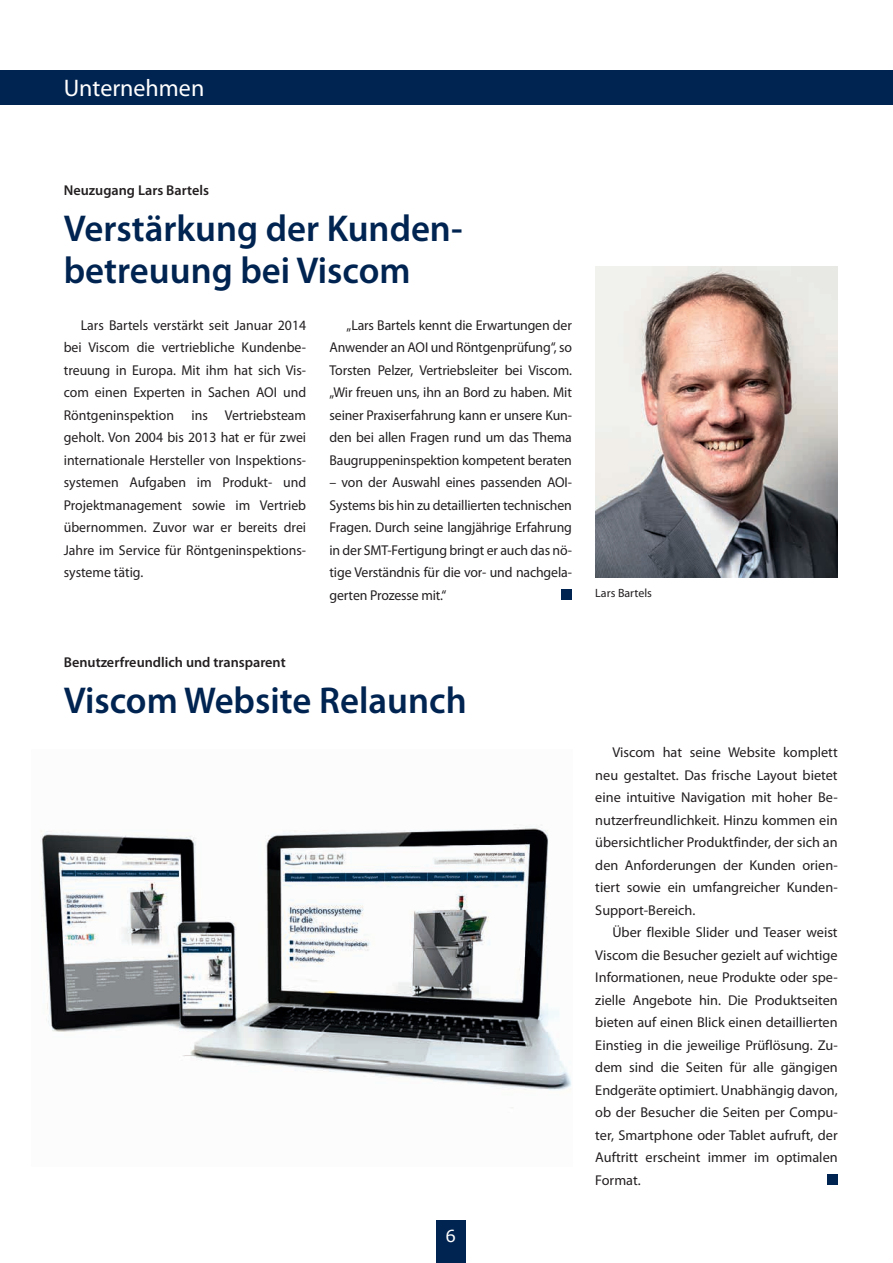
<style>
.page{position:relative;width:893px;height:1263px;background:#fff}
.page>*{position:absolute;margin:0;border:0;box-sizing:border-box;transform-origin:0 0}
.t1{font:600 37.5px/42px "Myriad Pro";color:#002451}
.t2{font:24px "Myriad Pro";color:#fff}
.t3{font:19.5px "Myriad Pro";color:#fff}
.t4{font:14.25px/22.5px "Myriad Pro";color:#231f20;text-align:justify}
.t5{font:600 14.25px "Myriad Pro";color:#231f20}
.t6{font:12px "Myriad Pro";color:#231f20}
</style>
<div class="page">
<div style="left:0;top:71px;width:893px;height:34px;background:#002451"></div>
<div style="left:561px;top:589px;width:11px;height:10px;background:#002451"></div>
<img style="left:595px;top:267px;width:243px;height:310px">
<div style="left:436px;top:1220px;width:30px;height:43px;background:#002451"></div>
<div style="left:827px;top:1174px;width:11px;height:11px;background:#002451"></div>
<img style="left:40px;top:824px;width:531px;height:284px">
<h2 class="t2" style="left:64px;top:73px;width:142px">Unternehmen</h2>
<p class="t5" style="left:64px;top:181px;width:147px">Neuzugang Lars Bartels</p>
<h1 class="t1" style="left:64px;top:206px;width:400px">Verstärkung der Kunden&shy;betreuung bei Viscom</h1>
<p class="t4" style="left:64px;top:313px;width:244px;text-indent:17px">Lars Bartels verstärkt seit Januar 2014 bei Viscom die vertriebliche Kundenbe&shy;treuung in Europa. Mit ihm hat sich Vis&shy;com einen Experten in Sachen AOI und Röntgeninspektion ins Vertriebsteam geholt. Von 2004 bis 2013 hat er für zwei internationale Hersteller von Inspektions&shy;systemen Aufgaben im Produkt- und Projektmanagement sowie im Vertrieb übernommen. Zuvor war er bereits drei Jahre im Service für Röntgeninspektions&shy;systeme tätig.</p>
<p class="t4" style="left:330px;top:313px;width:244px;text-indent:17px">„Lars Bartels kennt die Erwartungen der Anwender an AOI und Röntgenprüfung“, so Torsten Pelzer, Vertriebsleiter bei Viscom. „Wir freuen uns, ihn an Bord zu haben. Mit seiner Praxiserfahrung kann er unsere Kun&shy;den bei allen Fragen rund um das Thema Baugruppeninspektion kompetent beraten</p>
<p class="t4" style="left:330px;top:471px;width:244px">– von der Auswahl eines passenden AOI-Systems bis hin zu detaillierten technischen Fragen. Durch seine langjährige Erfahrung in der SMT-Fertigung bringt er auch das nö&shy;tige Verständnis für die vor- und nachgela&shy;gerten Prozesse mit.“</p>
<p class="t5" style="left:64px;top:653px;width:223px">Benutzerfreundlich und transparent</p>
<h1 class="t1" style="left:64px;top:679px;width:404px">Viscom Website Relaunch</h1>
<h3 class="t3" style="left:446px;top:1224px;width:12px">6</h3>
<p class="t6" style="left:595px;top:585px;width:58px">Lars Bartels</p>
<p class="t4" style="left:595px;top:741px;width:244px;text-indent:17px">Viscom hat seine Website komplett neu gestaltet. Das frische Layout bietet eine intuitive Navigation mit hoher Be&shy;nutzerfreundlichkeit. Hinzu kommen ein übersichtlicher Produktfinder, der sich an den Anforderungen der Kunden orien&shy;tiert sowie ein umfangreicher Kunden-Support-Bereich.</p>
<p class="t4" style="left:595px;top:921px;width:244px;text-indent:17px">Über flexible Slider und Teaser weist Viscom die Besucher gezielt auf wichtige Informationen, neue Produkte oder spe&shy;zielle Angebote hin. Die Produktseiten bieten auf einen Blick einen detaillierten Einstieg in die jeweilige Prüflösung. Zu&shy;dem sind die Seiten für alle gängigen Endgeräte optimiert. Unabhängig davon, ob der Besucher die Seiten per Compu&shy;ter, Smartphone oder Tablet aufruft, der Auftritt erscheint immer im optimalen Format.</p>
</div>
